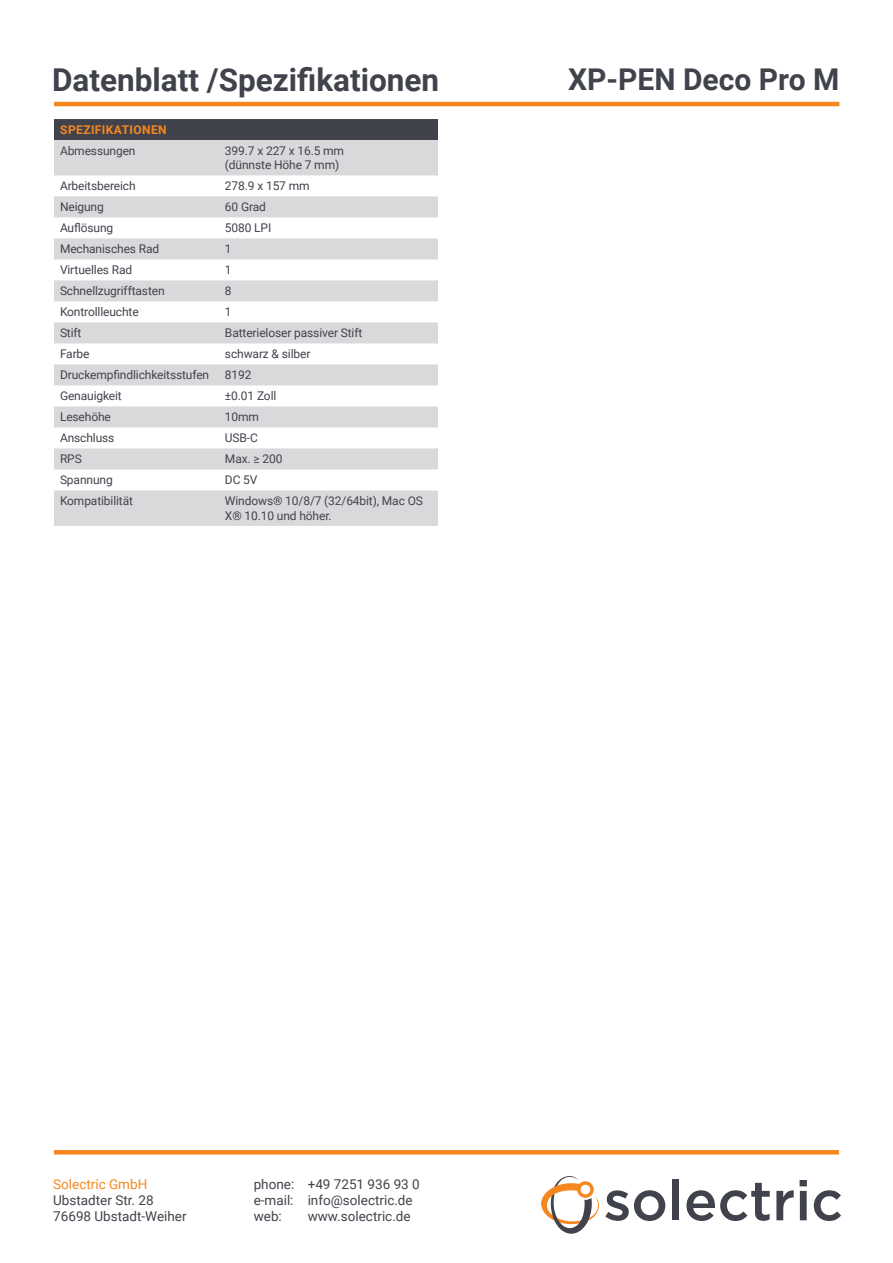
<style>
.page{position:relative;width:893px;height:1263px;background:#fff}
.page>*{position:absolute;margin:0;border:0;box-sizing:border-box;transform-origin:0 0}
.t1{font:700 31.5px "Roboto";color:#41434c}
.t2{font:700 30px "Roboto";color:#41434c}
.t3{font:13.5px/15.6px "Roboto";color:#41434c}
.t4{font:13.5px "Roboto";color:#f6871f}
.t5{font:12px/14.4px "Roboto";letter-spacing:-.01em;color:#41434c}
.t6{font:700 12px "Roboto";letter-spacing:.035em;color:#f6871f}
</style>
<div class="page">
<hr style="left:54px;top:1150px;width:785px;height:4px;background:#f6871f">
<svg style="left:605px;top:1190px;width:60px;height:31px"></svg>
<div style="left:673px;top:1179px;width:6px;height:41px;background:#40434b"></div>
<svg style="left:686px;top:1183px;width:84px;height:38px"></svg>
<svg style="left:776px;top:1190px;width:18px;height:30px"></svg>
<svg style="left:800px;top:1180px;width:7px;height:40px"></svg>
<svg style="left:814px;top:1190px;width:27px;height:31px"></svg>
<svg style="left:541px;top:1176px;width:58px;height:58px"></svg>
<hr style="left:54px;top:102px;width:785px;height:4px;background:#f6871f">
<div style="left:54px;top:119px;width:384px;height:21px;background:#41434c"></div>
<svg style="left:54px;top:140px;width:384px;height:386px;fill:#d9d9db"></svg>
<h1 class="t1" style="left:52px;top:57px;width:389px">Datenblatt /Spezifikationen</h1>
<p class="t6" style="left:60px;top:125px;width:108px">SPEZIFIKATIONEN</p>
<p class="t5" style="left:60px;top:144px;width:77px">Abmessungen</p>
<p class="t5" style="left:225px;top:144px;width:121px">399.7 x 227 x 16.5 mm (dünnste Höhe 7 mm)</p>
<p class="t5" style="left:60px;top:180px;width:77px">Arbeitsbereich</p>
<p class="t5" style="left:225px;top:180px;width:86px">278.9 x 157 mm</p>
<p class="t5" style="left:60px;top:201px;width:45px">Neigung</p>
<p class="t5" style="left:225px;top:201px;width:43px">60 Grad</p>
<p class="t5" style="left:60px;top:220px;width:55px">Auflösung</p>
<p class="t5" style="left:225px;top:222px;width:48px">5080 LPI</p>
<p class="t5" style="left:60px;top:243px;width:101px">Mechanisches Rad</p>
<p class="t5" style="left:225px;top:243px;width:8px">1</p>
<p class="t5" style="left:60px;top:264px;width:74px">Virtuelles Rad</p>
<p class="t5" style="left:225px;top:264px;width:8px">1</p>
<p class="t5" style="left:60px;top:285px;width:106px">Schnellzugrifftasten</p>
<p class="t5" style="left:225px;top:285px;width:8px">8</p>
<p class="t5" style="left:60px;top:306px;width:80px">Kontrollleuchte</p>
<p class="t5" style="left:225px;top:306px;width:8px">1</p>
<p class="t5" style="left:60px;top:327px;width:23px">Stift</p>
<p class="t5" style="left:225px;top:327px;width:139px">Batterieloser passiver Stift</p>
<p class="t5" style="left:60px;top:348px;width:31px">Farbe</p>
<p class="t5" style="left:225px;top:348px;width:87px">schwarz &amp; silber</p>
<p class="t5" style="left:60px;top:367px;width:151px">Druckempfindlichkeitsstufen</p>
<p class="t5" style="left:225px;top:369px;width:28px">8192</p>
<p class="t5" style="left:60px;top:390px;width:63px">Genauigkeit</p>
<p class="t5" style="left:225px;top:390px;width:53px">±0.01 Zoll</p>
<p class="t5" style="left:60px;top:411px;width:52px">Lesehöhe</p>
<p class="t5" style="left:225px;top:411px;width:36px">10mm</p>
<p class="t5" style="left:60px;top:432px;width:56px">Anschluss</p>
<p class="t5" style="left:225px;top:432px;width:35px">USB-C</p>
<p class="t5" style="left:60px;top:453px;width:23px">RPS</p>
<p class="t5" style="left:225px;top:451px;width:59px">Max. ≥ 200</p>
<p class="t5" style="left:60px;top:474px;width:54px">Spannung</p>
<p class="t5" style="left:225px;top:474px;width:34px">DC 5V</p>
<p class="t5" style="left:60px;top:495px;width:75px">Kompatibilität</p>
<p class="t5" style="left:225px;top:495px;width:199px">Windows® 10/8/7 (32/64bit), Mac OS<br>X® 10.10 und höher.</p>
<h2 class="t2" style="left:568px;top:58px;width:273px">XP-PEN Deco Pro M</h2>
<p class="t4" style="left:53px;top:1179px;width:96px">Solectric GmbH</p>
<p class="t3" style="left:53px;top:1193px;width:135px">Ubstadter Str. 28<br>76698 Ubstadt-Weiher</p>
<p class="t3" style="left:254px;top:1178px;width:168px">phone: +49 7251 936 93 0 e-mail: info@solectric.de web:</p>
<p class="t3" style="left:308px;top:1209px;width:104px">www.solectric.de</p>
</div>
